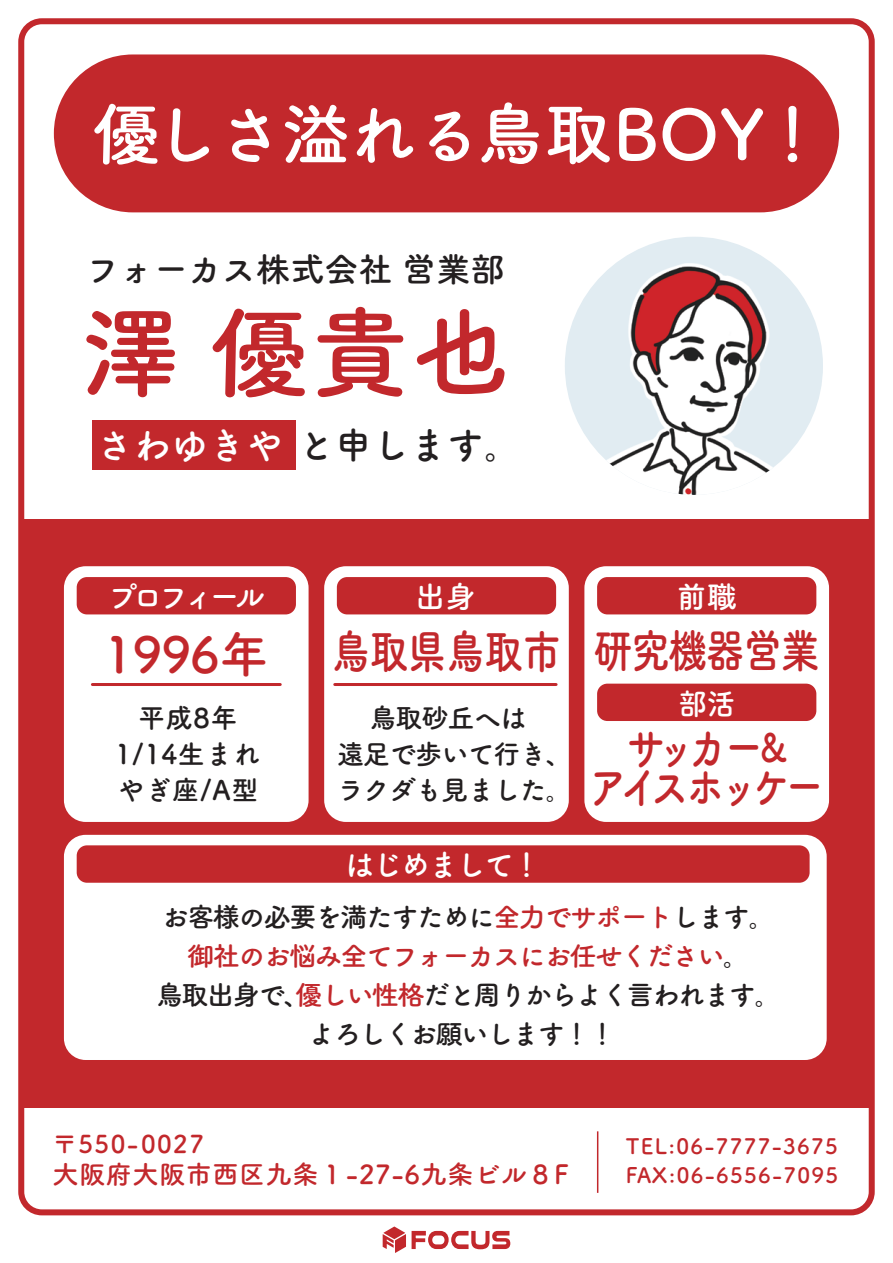
<style>
.page{position:relative;width:893px;height:1263px;background:#fff}
.page>*{position:absolute;margin:0;border:0;box-sizing:border-box;transform-origin:0 0}
.t1{font:100.2px "Tsuku A Rd Gothic Std B";color:#c2282c}
.t2{font:68.7px "Tsuku A Rd Gothic Std B";letter-spacing:-.04em;color:#fff}
.t3{font:49.65px "Tsuku A Rd Gothic Std B";letter-spacing:-.02em;color:#c2282c}
.t4{font:46.5px "Tsuku A Rd Gothic Std B";letter-spacing:-.04em;color:#c2282c;scale:.84 1}
.t5{font:46.5px/39.3px "Tsuku A Rd Gothic Std B";letter-spacing:-.16em;color:#c2282c;text-align:center;scale:.84 1}
.t6{font:37.35px "Tsuku A Rd Gothic Std B";color:#231f20}
.t7{font:34.05px "Tsuku A Rd Gothic Std B";color:#231f20}
.t8{font:30.3px "Tsuku A Rd Gothic Std B";letter-spacing:-.08em;color:#fff}
.t9{font:30.3px "Tsuku A Rd Gothic Std B";letter-spacing:-.08em;color:#fff;scale:.93 1}
.t10{font:27.15px/38.8px "Tsuku A Rd Gothic Std B";letter-spacing:-.06em;color:#231f20;text-align:center}
.t11{font:27.15px/35.8px "Tsuku A Rd Gothic Std B";letter-spacing:-.04em;color:#231f20;text-align:center}
.t12{font:27.15px/35.8px "Tsuku A Rd Gothic Std B";letter-spacing:.02em;color:#231f20;text-align:center}
.t13{font:26.1px "Tsuku A Rd Gothic Std B";letter-spacing:.02em;color:#c2282c}
.t14{font:24.45px "Tsuku A Rd Gothic Std B";letter-spacing:.06em;color:#c2282c}
.t15{font:21.15px "Tsuku A Rd Gothic Std B";letter-spacing:.06em;color:#c2282c}
.s1{color:#fff}
.s2{font-size:39px}
.s3{color:#c2282c}
</style>
<div class="page">
<div style="left:18px;top:18px;width:857px;height:1197px;border:6px solid #c2282c;border-radius:21px"></div>
<svg style="left:412px;top:1231px;width:98px;height:18px"></svg>
<svg style="left:383px;top:1226px;width:23px;height:27px"></svg>
<div style="left:21px;top:519px;width:851px;height:589px;background:#c2282c"></div>
<hr style="left:597px;top:1131px;width:1px;height:62px;background:#c2282c">
<div style="left:54px;top:54px;width:785px;height:158px;background:#c2282c;border-radius:79px"></div>
<div style="left:92px;top:420px;width:203px;height:50px;background:#c2282c"></div>
<div style="left:64px;top:566px;width:245px;height:256px;background:#fff;border-radius:22px"></div>
<div style="left:324px;top:566px;width:245px;height:256px;background:#fff;border-radius:22px"></div>
<div style="left:584px;top:566px;width:245px;height:256px;background:#fff;border-radius:22px"></div>
<div style="left:64px;top:835px;width:763px;height:225px;background:#fff;border-radius:22px"></div>
<div style="left:77px;top:577px;width:219px;height:37px;background:#c2282c;border-radius:10px"></div>
<div style="left:337px;top:577px;width:219px;height:37px;background:#c2282c;border-radius:10px"></div>
<div style="left:597px;top:577px;width:219px;height:37px;background:#c2282c;border-radius:10px"></div>
<div style="left:77px;top:845px;width:733px;height:38px;background:#c2282c;border-radius:10px"></div>
<hr style="left:335px;top:683px;width:221px;height:3px;background:#c2282c">
<hr style="left:92px;top:683px;width:188px;height:3px;background:#c2282c">
<div style="left:597px;top:684px;width:219px;height:37px;background:#c2282c;border-radius:10px"></div>
<img style="left:565px;top:237px;width:258px;height:258px;border-radius:129px">
<h2 class="t2" style="left:93px;top:81px;width:736px">優しさ溢れる鳥取BOY！</h2>
<p class="t7" style="left:86px;top:243px;width:420px">フォーカス株式会社 営業部</p>
<h1 class="t1" style="left:81px;top:275px;width:431px">澤 優貴也</h1>
<h3 class="t6" style="left:96px;top:416px;width:426px"><span class="s1">さわゆきや</span>と申します。</h3>
<p class="t8" style="left:108px;top:573px;width:159px">プロフィール</p>
<h3 class="t3" style="left:104px;top:616px;width:166px">1996年</h3>
<p class="t12" style="left:115px;top:698px;width:147px">平成8年<br>1/14生まれやぎ座/A型</p>
<p class="t8" style="left:415px;top:573px;width:62px">出身</p>
<p class="t8" style="left:676px;top:573px;width:62px">前職</p>
<h3 class="t4" style="left:332px;top:616px;width:275px">鳥取県鳥取市</h3>
<p class="t11" style="left:337px;top:698px;width:237px">鳥取砂丘へは<br>遠足で歩いて行き、ラクダも見ました。</p>
<p class="t8" style="left:344px;top:841px;width:199px">はじめまして！</p>
<h3 class="t4" style="left:594px;top:614px;width:271px">研究機器営業</h3>
<p class="t9" style="left:678px;top:680px;width:62px">部活</p>
<h3 class="t5" style="left:589px;top:725px;width:281px">サッカー<span class="s2">&amp;<br></span>アイスホッケー</h3>
<p class="t10" style="left:156px;top:896px;width:627px">お客様の必要を満たすために<span class="s3">全力でサポート</span>します。<span class="s3">御社のお悩み全てフォーカスにお任せください</span>。<br>鳥取出身で、<span class="s3">優しい性格</span>だと周りからよく言われます。よろしくお願いします！！</p>
<p class="t14" style="left:52px;top:1125px;width:153px">〒550-0027</p>
<p class="t13" style="left:52px;top:1154px;width:518px">大阪府大阪市西区九条１-27-6九条ビル８F</p>
<p class="t15" style="left:626px;top:1129px;width:214px">TEL:06-7777-3675</p>
<p class="t15" style="left:626px;top:1159px;width:214px">FAX:06-6556-7095</p>
</div>
